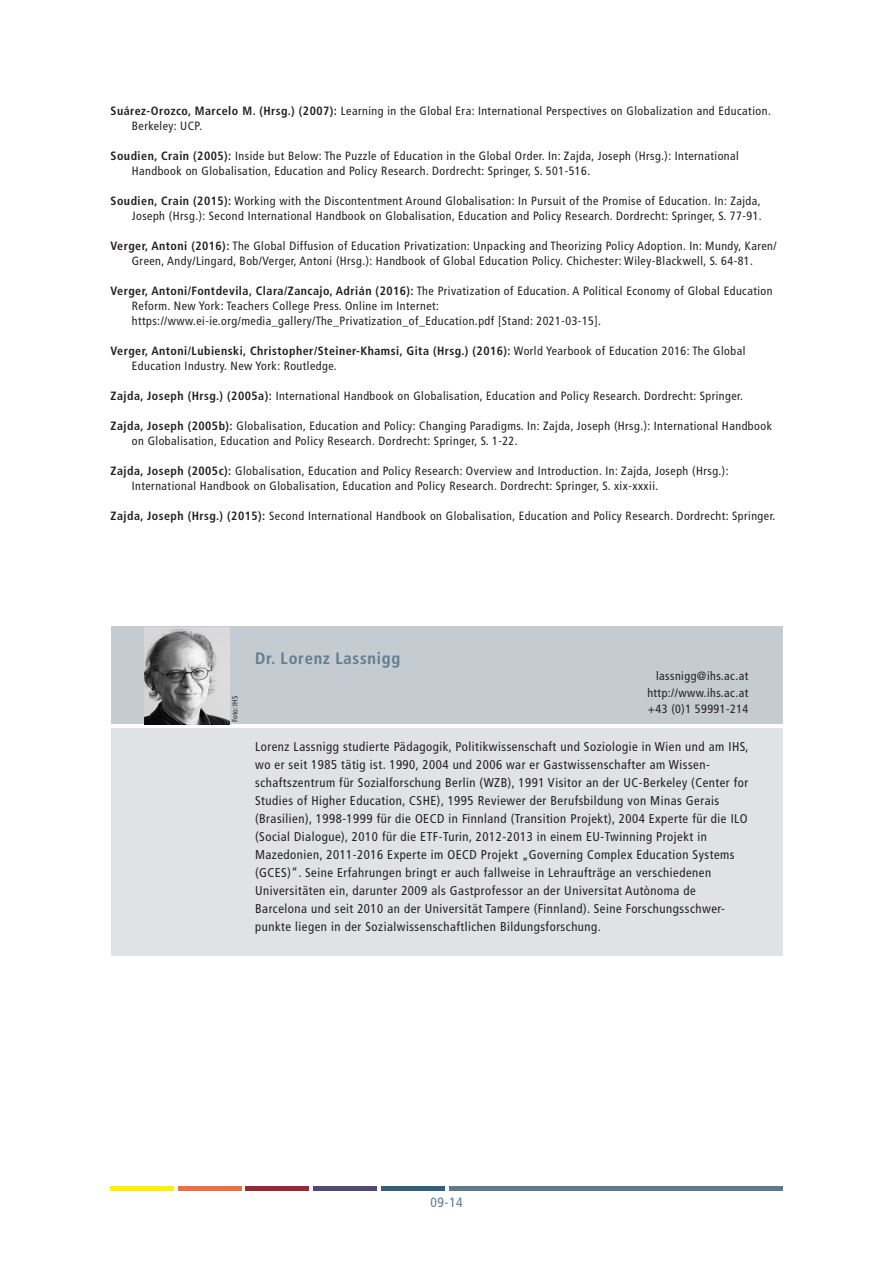
<style>
.page{position:relative;width:893px;height:1263px;background:#fff}
.page>*{position:absolute;margin:0;border:0;box-sizing:border-box;transform-origin:0 0}
.t1{font:700 condensed 16.5px "Frutiger LT Std";letter-spacing:.045em;color:#617d8f}
.t2{font:condensed 13.5px "Frutiger LT Std";color:#5c7a88}
.CV{font:condensed 12.75px/18px "Frutiger LT Std";letter-spacing:.04em;color:#231f20}
.Literatur{font:condensed 12px/15px "Frutiger LT Std";letter-spacing:.04em;color:#231f20}
.CV_Kontakt{font:condensed 12px "Frutiger LT Std";letter-spacing:.04em;color:#231f20}
.t3{font:condensed 7.5px "Frutiger LT Std";letter-spacing:.005em;color:#231f20}
.s1{font-weight:700}
</style>
<div class="page">
<div style="left:111px;top:1186px;width:63px;height:5px;background:#fff101"></div>
<div style="left:178px;top:1186px;width:64px;height:5px;background:#eb7046"></div>
<div style="left:246px;top:1186px;width:63px;height:5px;background:#982738"></div>
<div style="left:313px;top:1186px;width:64px;height:5px;background:#514a76"></div>
<div style="left:381px;top:1186px;width:63px;height:5px;background:#34607b"></div>
<div style="left:449px;top:1186px;width:333px;height:5px;background:#5c7a88"></div>
<div style="left:111px;top:728px;width:671px;height:227px;background:#e0e2e6"></div>
<div style="left:111px;top:626px;width:671px;height:98px;background:#c4cbd1"></div>
<img style="left:145px;top:627px;width:85px;height:97px">
<p class="Literatur" style="left:132px;top:104px;width:641px;text-indent:-21px"><span class="s1">Suárez-Orozco, Marcelo M. (Hrsg.) (2007):</span> Learning in the Global Era: International Perspectives on Globalization and Education.<br>Berkeley: UCP.</p>
<p class="Literatur" style="left:132px;top:149px;width:609px;text-indent:-21px"><span class="s1">Soudien, Crain (2005):</span> Inside but Below: The Puzzle of Education in the Global Order. In: Zajda, Joseph (Hrsg.): International<br>Handbook on Globalisation, Education and Policy Research. Dordrecht: Springer, S. 501-516.</p>
<p class="Literatur" style="left:111px;top:194px;width:653px;text-align:right"><span class="s1">Soudien, Crain (2015):</span> Working with the Discontentment Around Globalisation: In Pursuit of the Promise of Education. In: Zajda,<br>Joseph (Hrsg.): Second International Handbook on Globalisation, Education and Policy Research. Dordrecht: Springer, S. 77-91.</p>
<p class="Literatur" style="left:111px;top:239px;width:668px;text-align:center"><span class="s1">Verger, Antoni (2016):</span> The Global Diffusion of Education Privatization: Unpacking and Theorizing Policy Adoption. In: Mundy, Karen/<br>Green, Andy/Lingard, Bob/Verger, Antoni (Hrsg.): Handbook of Global Education Policy. Chichester: Wiley-Blackwell, S. 64-81.</p>
<p class="Literatur" style="left:132px;top:284px;width:642px;text-indent:-21px"><span class="s1">Verger, Antoni/Fontdevila, Clara/Zancajo, Adrián (2016):</span> The Privatization of Education. A Political Economy of Global Education<br>Reform. New York: Teachers College Press. Online im Internet: https://www.ei-ie.org/media_gallery/The_Privatization_of_Education.pdf [Stand: 2021-03-15].</p>
<p class="Literatur" style="left:132px;top:344px;width:615px;text-indent:-21px"><span class="s1">Verger, Antoni/Lubienski, Christopher/Steiner-Khamsi, Gita (Hrsg.) (2016):</span> World Yearbook of Education 2016: The Global<br>Education Industry. New York: Routledge.</p>
<p class="Literatur" style="left:111px;top:389px;width:634px"><span class="s1">Zajda, Joseph (Hrsg.) (2005a):</span> International Handbook on Globalisation, Education and Policy Research. Dordrecht: Springer.</p>
<p class="Literatur" style="left:132px;top:419px;width:642px;text-indent:-21px"><span class="s1">Zajda, Joseph (2005b):</span> Globalisation, Education and Policy: Changing Paradigms. In: Zajda, Joseph (Hrsg.): International Handbook on Globalisation, Education and Policy Research. Dordrecht: Springer, S. 1-22.</p>
<p class="Literatur" style="left:132px;top:464px;width:598px;text-indent:-21px"><span class="s1">Zajda, Joseph (2005c):</span> Globalisation, Education and Policy Research: Overview and Introduction. In: Zajda, Joseph (Hrsg.):<br>International Handbook on Globalisation, Education and Policy Research. Dordrecht: Springer, S. xix-xxxii.</p>
<p class="Literatur" style="left:111px;top:509px;width:666px"><span class="s1">Zajda, Joseph (Hrsg.) (2015):</span> Second International Handbook on Globalisation, Education and Policy Research. Dordrecht: Springer.</p>
<p class="t3" style="left:230px;top:721px;width:27px;rotate:-90deg">Foto: IHS</p>
<p class="t1" style="left:255px;top:648px;width:147px">Dr. Lorenz Lassnigg</p>
<p class="CV_Kontakt" style="left:656px;top:669px;width:94px">lassnigg@ihs.ac.at</p>
<p class="CV_Kontakt" style="left:647px;top:686px;width:103px">http://www.ihs.ac.at</p>
<p class="CV_Kontakt" style="left:648px;top:702px;width:102px">+43 (0)1 59991-214</p>
<p class="CV" style="left:255px;top:738px;width:495px">Lorenz Lassnigg studierte Pädagogik, Politikwissenschaft und Soziologie in Wien und am IHS, wo er seit 1985 tätig ist. 1990, 2004 und 2006 war er Gastwissenschafter am Wissen&shy;schaftszentrum für Sozialforschung Berlin (WZB), 1991 Visitor an der UC-Berkeley (Center for Studies of Higher Education, CSHE), 1995 Reviewer der Berufsbildung von Minas Gerais (Brasilien), 1998-1999 für die OECD in Finnland (Transition Projekt), 2004 Experte für die ILO (Social Dialogue), 2010 für die ETF-Turin, 2012-2013 in einem EU-Twinning Projekt in Mazedonien, 2011-2016 Experte im OECD Projekt „Governing Complex Education Systems (GCES)“. Seine Erfahrungen bringt er auch fallweise in Lehraufträge an verschiedenen Universitäten ein, darunter 2009 als Gastprofessor an der Universitat Autònoma de Barcelona und seit 2010 an der Universität Tampere (Finnland). Seine Forschungsschwer&shy;punkte liegen in der Sozialwissenschaftlichen Bildungsforschung.</p>
<p class="t2" style="left:430px;top:1195px;width:34px">09-14</p>
</div>
